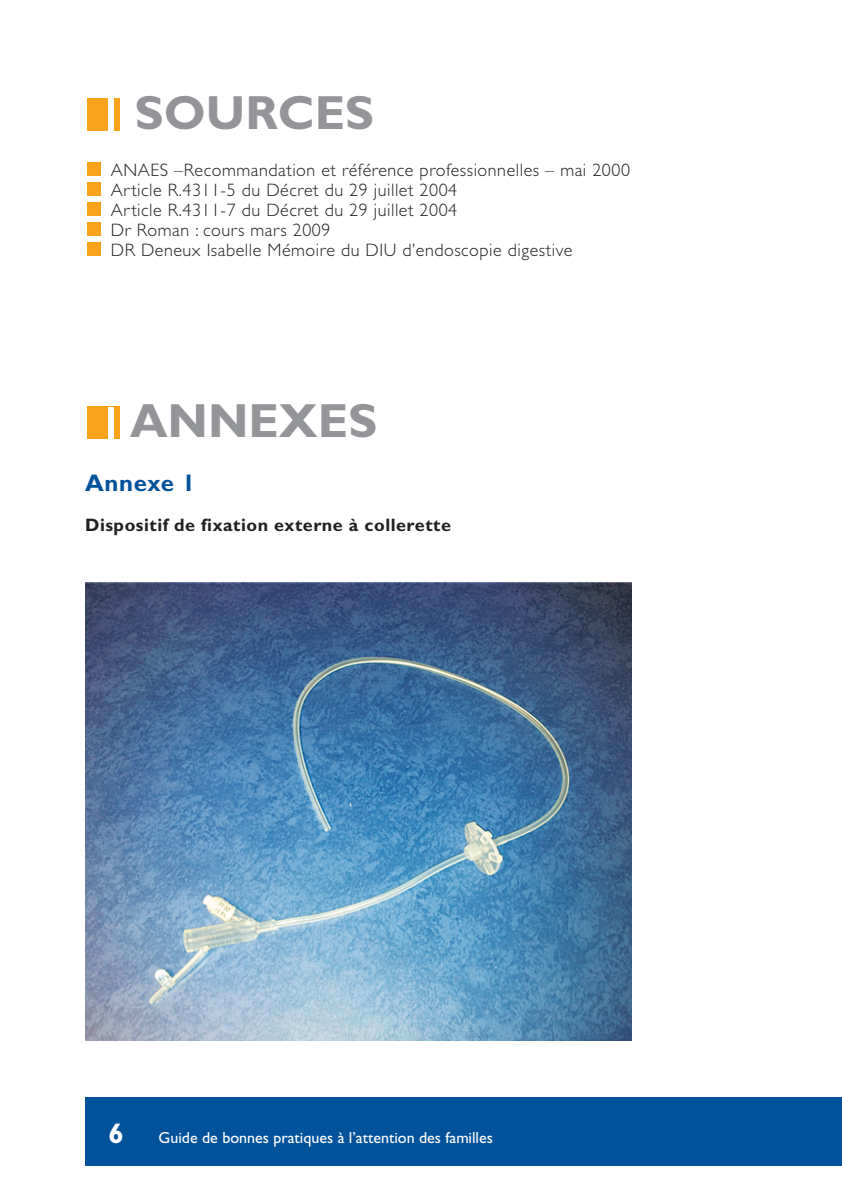
<style>
.page{position:relative;width:842px;height:1191px;background:#fff}
.page>*{position:absolute;margin:0;border:0;box-sizing:border-box;transform-origin:0 0}
.t1{font:700 48px "Gill Sans";color:#939598}
.t2{font:700 24px "Gill Sans";letter-spacing:.03em;color:#01529a}
.t3{font:300 18px/20px "Gill Sans";letter-spacing:.03em;color:#231f20}
.t4{font:700 18px "Gill Sans";letter-spacing:.03em;color:#231f20}
.t5{font:16px "Gill Sans";color:#fff}
.s1{font-weight:700;font-size:28px}
</style>
<div class="page">
<div style="left:85px;top:1097px;width:757px;height:68px;background:#01529a"></div>
<div style="left:87px;top:162px;width:14px;height:14px;background:#f9a21c"></div>
<div style="left:87px;top:182px;width:14px;height:14px;background:#f9a21c"></div>
<div style="left:87px;top:202px;width:14px;height:14px;background:#f9a21c"></div>
<div style="left:87px;top:222px;width:14px;height:14px;background:#f9a21c"></div>
<div style="left:87px;top:242px;width:14px;height:14px;background:#f9a21c"></div>
<div style="left:87px;top:98px;width:33px;height:33px;background:#f9a21c"></div>
<div style="left:108px;top:98px;width:6px;height:33px;background:#fff"></div>
<div style="left:87px;top:407px;width:33px;height:32px;background:#f9a21c"></div>
<div style="left:108px;top:407px;width:6px;height:32px;background:#fff"></div>
<img style="left:85px;top:582px;width:546px;height:458px">
<h1 class="t1" style="left:135px;top:94px;width:241px">SOURCES</h1>
<p class="t3" style="left:111px;top:162px;width:521px">ANAES –Recommandation et référence professionnelles – mai 2000<br>Article R.4311-5 du Décret du 29 juillet 2004<br>Article R.4311-7 du Décret du 29 juillet 2004<br>Dr Roman : cours mars 2009<br>DR Deneux Isabelle Mémoire du DIU d’endoscopie digestive</p>
<h1 class="t1" style="left:130px;top:403px;width:249px">ANNEXES</h1>
<h2 class="t2" style="left:85px;top:474px;width:112px">Annexe 1</h2>
<p class="t4" style="left:85px;top:518px;width:367px">Dispositif de fixation externe à collerette</p>
<p class="t5" style="left:109px;top:1131px;width:386px"><span class="s1">6</span> Guide de bonnes pratiques à l’attention des familles</p>
</div>
